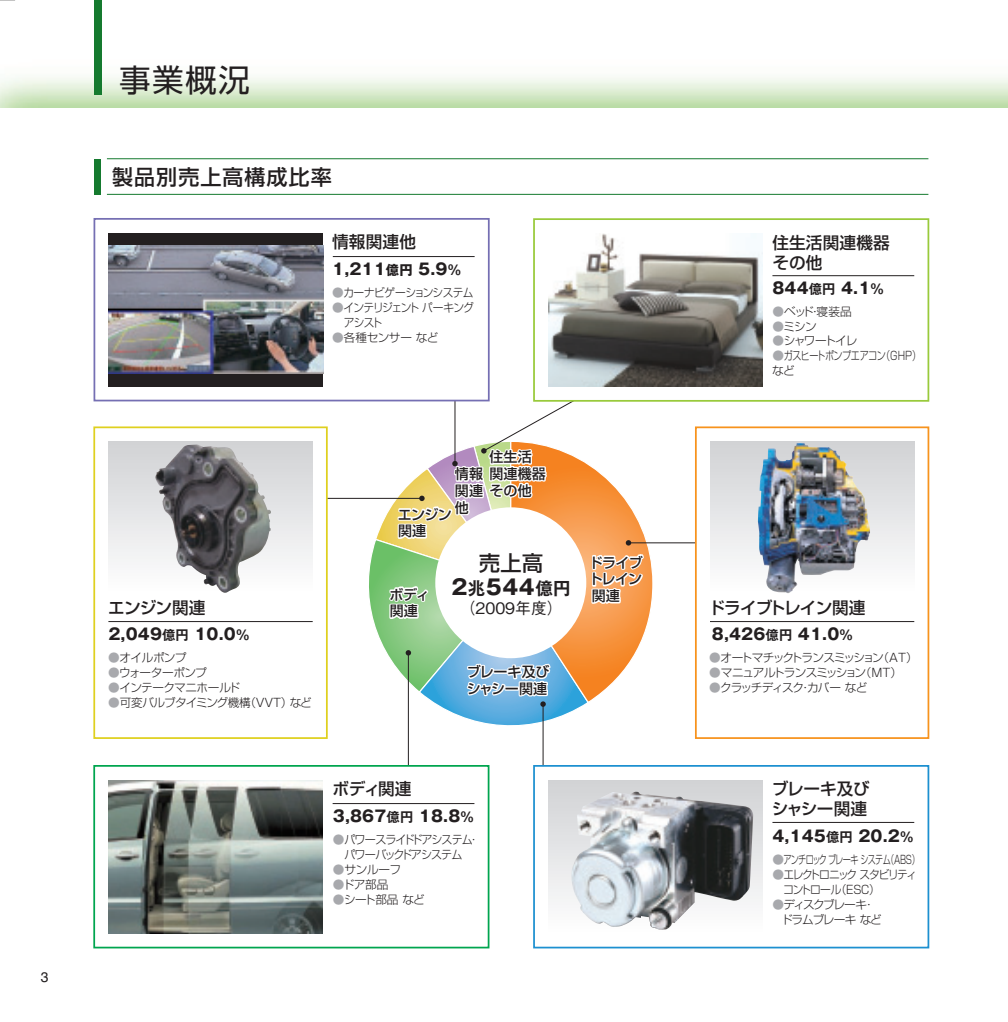
<style>
.page{position:relative;width:1008px;height:1022px;background:#fff}
.page>*{position:absolute;margin:0;border:0;box-sizing:border-box;transform-origin:0 0}
.t1{font:31.5px "Shin Go Pro Regular 90 pv RKSJ H";color:#231f20}
.t2{font:21px "Shin Go Pro Medium 90 pv RKSJ H";letter-spacing:.05em;color:#231f20}
.t3{font:21px/23.8px "Gothic MB101 Pro Bold 90 pv RKSJ H";color:#231f20;text-align:center}
.t4{font:16.62px/19.9px "Shin Go Pro Medium 90 pv RKSJ H";letter-spacing:-.01em;color:#231f20}
.t5{font:16.62px "Shin Go Pro Medium 90 pv RKSJ H";letter-spacing:-.05em;color:#231f20}
.t6{font:16.62px/19.9px "Shin Go Pro Medium 90 pv RKSJ H";letter-spacing:.01em;color:#231f20}
.t7{font:15.75px "Gothic MB101 Pro Bold 90 pv RKSJ H";letter-spacing:.01em;color:#231f20}
.t8{font:15.75px "Gothic BBB Pro Medium 90 pv RKSJ H";color:#231f20}
.t9{font:14px/16.8px "Shin Go Pro Medium 90 pv RKSJ H";letter-spacing:-.035em;color:#231f20}
.t10{font:14px/16.8px "Shin Go Pro Medium 90 pv RKSJ H";letter-spacing:-.015em;color:#231f20}
.t11{font:14px/16.8px "Shin Go Pro Medium 90 pv RKSJ H";letter-spacing:.01em;color:#fff}
.t12{font:14px "Helvetica";color:#231f20}
.t13{font:11.72px "Shin Go Pro Light 90 pv RKSJ H";letter-spacing:-.075em;color:#231f20}
.t14{font:11.72px/14.9px "Shin Go Pro Light 90 pv RKSJ H";letter-spacing:-.095em;color:#231f20}
.t15{font:11.72px/14.9px "Shin Go Pro Light 90 pv RKSJ H";letter-spacing:-.075em;color:#231f20;scale:.95 1}
.t16{font:11.72px/14.9px "Shin Go Pro Light 90 pv RKSJ H";letter-spacing:-.105em;color:#231f20;scale:.92 1}
.t17{font:11.72px "Shin Go Pro Light 90 pv RKSJ H";letter-spacing:-.115em;color:#231f20}
.t18{font:11.72px "Shin Go Pro Light 90 pv RKSJ H";letter-spacing:-.075em;color:#231f20;scale:.7 1}
.t19{font:11.72px/15px "Shin Go Pro Light 90 pv RKSJ H";letter-spacing:-.055em;color:#231f20;scale:.78 1}
.t20{font:11.72px/14.9px "Shin Go Pro Light 90 pv RKSJ H";letter-spacing:-.075em;color:#231f20;scale:.92 1}
.t21{font:11.72px "Shin Go Pro Light 90 pv RKSJ H";letter-spacing:-.055em;color:#231f20;scale:.92 1}
.t22{font:11.72px "Shin Go Pro Light 90 pv RKSJ H";letter-spacing:-.055em;color:#231f20}
.t23{font:11.72px "Shin Go Pro Light 90 pv RKSJ H";letter-spacing:-.035em;color:#231f20}
.t24{font:11.72px "Shin Go Pro Light 90 pv RKSJ H";letter-spacing:-.11em;color:#231f20}
.s1{font-size:13.3px}
.s2{font-family:"Gothic MB101 Pro De Bold 90 pv RKSJ H";font-size:13.3px}
.s3{color:#a8a9ad}
.s4{font-family:"Shin Go Pro Medium 90 pv RKSJ H"}
.s5{font-family:"Gothic MB101 Pro De Bold 90 pv RKSJ H";font-size:17.5px}
</style>
<div class="page">
<div style="left:548px;top:780px;width:214px;height:153px;background:linear-gradient(to bottom,#cfd0d2,#fefefe)"></div>
<div style="left:709px;top:441px;width:205px;height:151px;background:linear-gradient(to bottom,#d0d2d4,#fefefe)"></div>
<div style="left:108px;top:441px;width:205px;height:151px;background:linear-gradient(to bottom,#d0d2d4,#fefefe)"></div>
<img style="left:570px;top:791px;width:182px;height:139px">
<img style="left:108px;top:780px;width:215px;height:153px">
<img style="left:548px;top:233px;width:214px;height:154px">
<img style="left:757px;top:443px;width:112px;height:150px">
<img style="left:155px;top:444px;width:116px;height:149px">
<div style="left:108px;top:233px;width:215px;height:153px;background:#231f20"></div>
<img style="left:108px;top:246px;width:215px;height:128px">
<hr style="left:332px;top:803px;width:142px;height:1px;background:#231f20">
<hr style="left:772px;top:275px;width:141px;height:1px;background:#231f20">
<hr style="left:772px;top:822px;width:141px;height:1px;background:#231f20">
<hr style="left:709px;top:621px;width:204px;height:1px;background:#231f20">
<hr style="left:108px;top:621px;width:204px;height:1px;background:#231f20">
<hr style="left:327px;top:498px;width:95px;height:1px;background:#231f20">
<hr style="left:542px;top:704px;width:1px;height:62px;background:#231f20">
<hr style="left:628px;top:542px;width:67px;height:1px;background:#231f20">
<svg style="left:357px;top:399px;width:297px;height:338px"></svg>
<hr style="left:408px;top:653px;width:1px;height:113px;background:#231f20">
<hr style="left:332px;top:256px;width:142px;height:1px;background:#231f20">
<div style="left:533px;top:218px;width:395px;height:184px;border:2px solid #99ca3b"></div>
<div style="left:93px;top:765px;width:396px;height:183px;border:2px solid #00a54f"></div>
<div style="left:533px;top:765px;width:395px;height:183px;border:2px solid #1d90d0"></div>
<div style="left:93px;top:426px;width:234px;height:313px;border:2px solid #dfd01f"></div>
<div style="left:694px;top:426px;width:234px;height:313px;border:2px solid #f7931d"></div>
<div style="left:93px;top:218px;width:396px;height:183px;border:2px solid #756fb3"></div>
<img style="left:1px;top:77px;width:1006px;height:31px">
<div style="left:94px;top:0;width:8px;height:94px;background:#157a2f"></div>
<div style="left:94px;top:159px;width:6px;height:35px;background:#157a2f"></div>
<hr style="left:107px;top:158px;width:821px;height:1px;background:#157a2f">
<hr style="left:107px;top:194px;width:821px;height:1px;background:#157a2f">
<svg style="left:1px;top:0;width:14px;height:1px"></svg>
<p class="t12" style="left:41px;top:972px;width:9px">3</p>
<p class="t1" style="left:119px;top:68px;width:132px">事業概況</p>
<p class="t2" style="left:112px;top:169px;width:221px">製品別売上高構成比率</p>
<p class="t4" style="left:332px;top:234px;width:85px">情報関連他</p>
<p class="t7" style="left:332px;top:263px;width:130px">1,211<span class="s1">億円</span> 5.9<span class="s2">%</span></p>
<p class="t21" style="left:332px;top:288px;width:155px"><span class="s3">●</span>カーナビゲーションシステム</p>
<p class="t20" style="left:332px;top:302px;width:155px"><span class="s3">●</span>インテリジェント パーキング　アシスト</p>
<p class="t23" style="left:332px;top:333px;width:108px"><span class="s3">●</span>各種センサー など</p>
<p class="t4" style="left:108px;top:600px;width:99px">エンジン関連</p>
<p class="t7" style="left:108px;top:628px;width:142px">2,049<span class="s2">億円</span> 10.0<span class="s2">%</span></p>
<p class="t13" style="left:108px;top:653px;width:80px"><span class="s3">●</span>オイルポンプ</p>
<p class="t13" style="left:108px;top:668px;width:100px"><span class="s3">●</span>ウォーターポンプ</p>
<p class="t22" style="left:108px;top:683px;width:133px"><span class="s3">●</span>インテークマニホールド</p>
<p class="t13" style="left:108px;top:698px;width:205px"><span class="s3">●</span>可変バルブタイミング機構（VVT）など</p>
<p class="t11" style="left:489px;top:450px;width:58px">住生活関連機器その他</p>
<p class="t9" style="left:454px;top:467px;width:30px">情報関連</p>
<p class="t9" style="left:397px;top:508px;width:55px">エンジン</p>
<p class="t9" style="left:454px;top:501px;width:15px">他</p>
<p class="t9" style="left:398px;top:525px;width:30px">関連</p>
<p class="t9" style="left:389px;top:588px;width:41px">ボディ関連</p>
<p class="t3" style="left:451px;top:554px;width:121px"><span class="s4">売上高<br></span>2<span class="s5">兆</span>544<span class="s5">億円</span></p>
<p class="t8" style="left:459px;top:602px;width:104px">（2009年度）</p>
<p class="t10" style="left:466px;top:665px;width:84px">ブレーキ及びシャシー関連</p>
<p class="t9" style="left:588px;top:556px;width:55px;text-align:justify">ドライブトレイン関連</p>
<p class="t4" style="left:332px;top:781px;width:80px">ボディ関連</p>
<p class="t7" style="left:333px;top:810px;width:142px">3,867<span class="s2">億円</span> 18.8<span class="s2">%</span></p>
<p class="t15" style="left:333px;top:834px;width:155px"><span class="s3">●</span>パワースライドドアシステム・　パワーバックドアシステム</p>
<p class="t13" style="left:333px;top:865px;width:70px"><span class="s3">●</span>サンルーフ</p>
<p class="t13" style="left:333px;top:880px;width:57px"><span class="s3">●</span>ドア部品</p>
<p class="t13" style="left:333px;top:895px;width:94px"><span class="s3">●</span>シート部品 など</p>
<p class="t6" style="left:772px;top:235px;width:119px">住生活関連機器その他</p>
<p class="t7" style="left:772px;top:282px;width:113px">844<span class="s2">億円</span> 4.1<span class="s2">%</span></p>
<p class="t13" style="left:772px;top:307px;width:81px"><span class="s3">●</span>ベッド・寝装品</p>
<p class="t13" style="left:772px;top:322px;width:46px"><span class="s3">●</span>ミシン</p>
<p class="t24" style="left:772px;top:337px;width:87px"><span class="s3">●</span>シャワートイレ</p>
<p class="t19" style="left:771px;top:350px;width:192px"><span class="s3">●</span>ガスヒートポンプエアコン（GHP）など</p>
<p class="t5" style="left:708px;top:601px;width:158px">ドライブトレイン関連</p>
<p class="t7" style="left:711px;top:628px;width:142px">8,426<span class="s2">億円</span> 41.0<span class="s2">%</span></p>
<p class="t17" style="left:709px;top:654px;width:210px"><span class="s3">●</span>オートマチックトランスミッション（AT）</p>
<p class="t13" style="left:709px;top:669px;width:194px"><span class="s3">●</span>マニュアルトランスミッション（MT）</p>
<p class="t14" style="left:709px;top:682px;width:159px"><span class="s3">●</span>クラッチディスク・カバー など</p>
<p class="t4" style="left:771px;top:781px;width:100px">ブレーキ及びシャシー関連</p>
<p class="t7" style="left:772px;top:830px;width:142px">4,145<span class="s2">億円</span> 20.2<span class="s2">%</span></p>
<p class="t18" style="left:772px;top:855px;width:212px"><span class="s3">●</span>アンチロック ブレーキ システム（ABS）</p>
<p class="t16" style="left:772px;top:868px;width:158px"><span class="s3">●</span>エレクトロニック スタビリティ　コントロール（ESC）</p>
<p class="t14" style="left:780px;top:898px;width:102px;text-indent:-9px"><span class="s3">●</span>ディスクブレーキ・ドラムブレーキ など</p>
</div>
